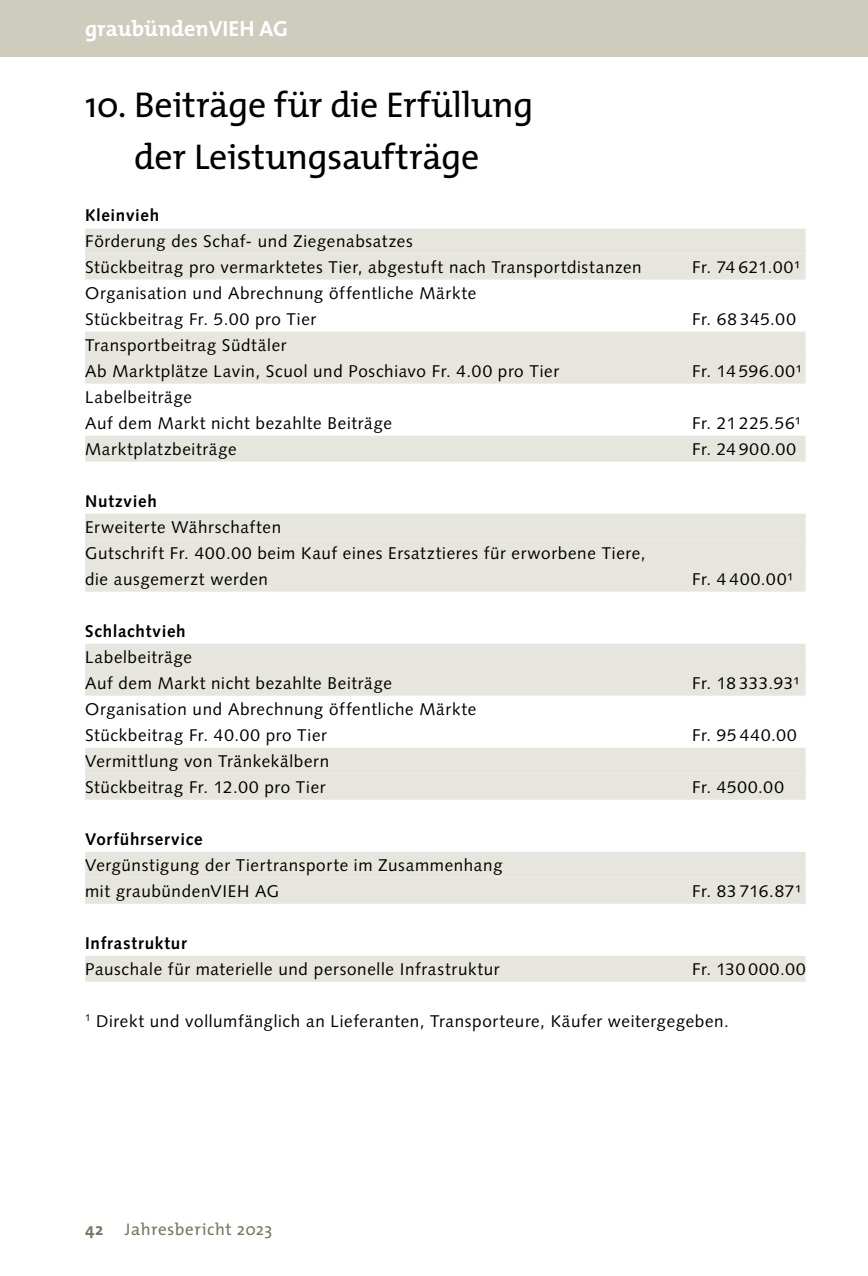
<style>
.page{position:relative;width:868px;height:1276px;background:#fff}
.page>*{position:absolute;margin:0;border:0;box-sizing:border-box;transform-origin:0 0}
._01_Haupttitel{font:36px/52px "The Mix";letter-spacing:-.01em;color:#000;text-align:center}
.t1{font:700 22px "The Mix";color:#fff}
._09_Tabelle_mit_Lini{font:17px "Syntax LT Std";letter-spacing:.04em;color:#000}
._09_Tabelle_ohne{font:17px "Syntax LT Std";letter-spacing:.04em;color:#000}
._09_Tabelle_ohne-2{font:700 17px "Syntax LT Std";letter-spacing:.045em;color:#000}
.t2{font:17px "The Mix";letter-spacing:.03em;color:#78765e}
._09_Tabelle_mit_Lini-2{font:17px "Syntax LT Std";letter-spacing:.02em;color:#000}
._09_Tabelle_mit_Lini-3{font:17px "Syntax LT Std";letter-spacing:.06em;color:#000}
.t3{font:700 17px "The Mix";color:#78765e}
</style>
<div class="page">
<div style="left:0;top:0;width:867px;height:57px;background:#ceccbd"></div>
<div style="left:85px;top:229px;width:720px;height:25px;background:#e7e6de"></div>
<div style="left:85px;top:254px;width:720px;height:26px;background:#e7e6de"></div>
<div style="left:85px;top:332px;width:720px;height:26px;background:#e7e6de"></div>
<div style="left:85px;top:358px;width:720px;height:26px;background:#e7e6de"></div>
<div style="left:85px;top:436px;width:720px;height:26px;background:#e7e6de"></div>
<div style="left:85px;top:514px;width:720px;height:26px;background:#e7e6de"></div>
<div style="left:85px;top:540px;width:720px;height:26px;background:#e7e6de"></div>
<div style="left:85px;top:566px;width:720px;height:26px;background:#e7e6de"></div>
<div style="left:85px;top:644px;width:720px;height:26px;background:#e7e6de"></div>
<div style="left:85px;top:670px;width:720px;height:26px;background:#e7e6de"></div>
<div style="left:85px;top:748px;width:720px;height:26px;background:#e7e6de"></div>
<div style="left:85px;top:774px;width:720px;height:26px;background:#e7e6de"></div>
<div style="left:85px;top:852px;width:720px;height:26px;background:#e7e6de"></div>
<div style="left:85px;top:878px;width:720px;height:26px;background:#e7e6de"></div>
<div style="left:85px;top:956px;width:720px;height:26px;background:#e7e6de"></div>
<p class="t1" style="left:85px;top:10px;width:204px">graubündenVIEH AG</p>
<p class="_01_Haupttitel" style="left:85px;top:77px;width:449px">10. Beiträge für die Erfüllung der Leistungsaufträge</p>
<p class="_09_Tabelle_ohne-2" style="left:85px;top:205px;width:76px">Kleinvieh</p>
<p class="_09_Tabelle_mit_Lini" style="left:85px;top:231px;width:329px">Förderung des Schaf- und Ziegenabsatzes</p>
<p class="_09_Tabelle_mit_Lini" style="left:85px;top:257px;width:558px">Stückbeitrag pro vermarktetes Tier, abgestuft nach Transportdistanzen</p>
<p class="_09_Tabelle_mit_Lini" style="left:692px;top:257px;width:109px">Fr. 74 621.00¹</p>
<p class="_09_Tabelle_ohne" style="left:85px;top:283px;width:392px">Organisation und Abrechnung öffentliche Märkte</p>
<p class="_09_Tabelle_ohne" style="left:85px;top:309px;width:232px">Stückbeitrag Fr. 5.00 pro Tier</p>
<p class="_09_Tabelle_ohne" style="left:692px;top:309px;width:105px">Fr. 68 345.00</p>
<p class="_09_Tabelle_mit_Lini" style="left:85px;top:335px;width:203px">Transportbeitrag Südtäler</p>
<p class="_09_Tabelle_mit_Lini" style="left:85px;top:361px;width:475px">Ab Marktplätze Lavin, Scuol und Poschiavo Fr. 4.00 pro Tier</p>
<p class="_09_Tabelle_mit_Lini" style="left:692px;top:361px;width:111px">Fr. 14 596.00¹</p>
<p class="_09_Tabelle_ohne" style="left:85px;top:387px;width:108px">Labelbeiträge</p>
<p class="_09_Tabelle_ohne" style="left:85px;top:413px;width:308px">Auf dem Markt nicht bezahlte Beiträge</p>
<p class="_09_Tabelle_ohne" style="left:692px;top:413px;width:110px">Fr. 21 225.56¹</p>
<p class="_09_Tabelle_mit_Lini" style="left:85px;top:439px;width:153px">Marktplatzbeiträge</p>
<p class="_09_Tabelle_mit_Lini" style="left:692px;top:439px;width:105px">Fr. 24 900.00</p>
<p class="_09_Tabelle_ohne-2" style="left:85px;top:491px;width:73px">Nutzvieh</p>
<p class="_09_Tabelle_mit_Lini" style="left:85px;top:517px;width:197px">Erweiterte Währschaften</p>
<p class="_09_Tabelle_mit_Lini" style="left:85px;top:543px;width:562px">Gutschrift Fr. 400.00 beim Kauf eines Ersatztieres für erworbene Tiere,</p>
<p class="_09_Tabelle_mit_Lini" style="left:85px;top:569px;width:184px">die ausgemerzt werden</p>
<p class="_09_Tabelle_mit_Lini" style="left:692px;top:569px;width:103px">Fr. 4 400.00¹</p>
<p class="_09_Tabelle_ohne-2" style="left:85px;top:621px;width:102px">Schlachtvieh</p>
<p class="_09_Tabelle_mit_Lini" style="left:85px;top:647px;width:108px">Labelbeiträge</p>
<p class="_09_Tabelle_mit_Lini" style="left:85px;top:673px;width:308px">Auf dem Markt nicht bezahlte Beiträge</p>
<p class="_09_Tabelle_mit_Lini-2" style="left:692px;top:673px;width:109px">Fr. 18 333.93¹</p>
<p class="_09_Tabelle_ohne" style="left:85px;top:699px;width:392px">Organisation und Abrechnung öffentliche Märkte</p>
<p class="_09_Tabelle_ohne" style="left:85px;top:725px;width:243px">Stückbeitrag Fr. 40.00 pro Tier</p>
<p class="_09_Tabelle_ohne" style="left:692px;top:725px;width:106px">Fr. 95 440.00</p>
<p class="_09_Tabelle_mit_Lini" style="left:85px;top:751px;width:245px">Vermittlung von Tränkekälbern</p>
<p class="_09_Tabelle_mit_Lini" style="left:85px;top:777px;width:242px">Stückbeitrag Fr. 12.00 pro Tier</p>
<p class="_09_Tabelle_mit_Lini" style="left:692px;top:777px;width:93px">Fr. 4500.00</p>
<p class="_09_Tabelle_ohne-2" style="left:85px;top:829px;width:119px">Vorführservice</p>
<p class="_09_Tabelle_mit_Lini" style="left:85px;top:855px;width:419px">Vergünstigung der Tiertransporte im Zusammenhang</p>
<p class="_09_Tabelle_mit_Lini" style="left:85px;top:881px;width:195px">mit graubündenVIEH AG</p>
<p class="_09_Tabelle_mit_Lini" style="left:692px;top:881px;width:111px">Fr. 83 716.87¹</p>
<p class="_09_Tabelle_ohne-2" style="left:85px;top:933px;width:103px">Infrastruktur</p>
<p class="_09_Tabelle_mit_Lini" style="left:85px;top:959px;width:416px">Pauschale für materielle und personelle Infrastruktur</p>
<p class="_09_Tabelle_mit_Lini-3" style="left:692px;top:959px;width:115px">Fr. 130 000.00</p>
<p class="_09_Tabelle_ohne" style="left:85px;top:1011px;width:645px"><sup>1</sup> Direkt und vollumfänglich an Lieferanten, Transporteure, Käufer weitergegeben.</p>
<p class="t3" style="left:85px;top:1215px;width:20px">42</p>
<p class="t2" style="left:125px;top:1215px;width:149px">Jahresbericht 2023</p>
</div>
